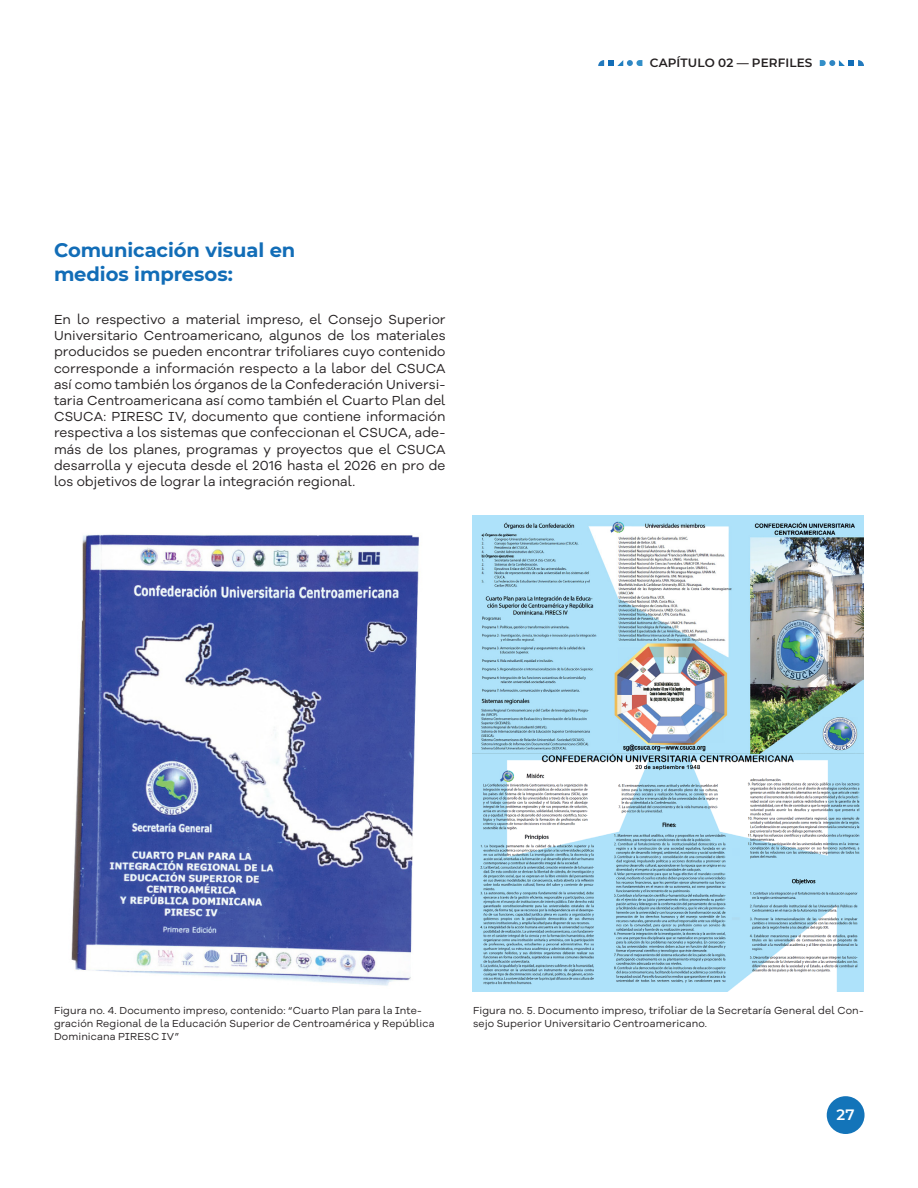
<style>
.page{position:relative;width:918px;height:1188px;background:#fff}
.page>*{position:absolute;margin:0;border:0;box-sizing:border-box;transform-origin:0 0}
.t1{font:700 19.5px/23.4px "Montserrat";letter-spacing:-.005em;color:#126db7}
.t2{font:600 15px "Montserrat";color:#fff}
.t3{font:13.5px/16.2px "Galano Grotesque Alt";letter-spacing:.005em;color:#231f20;text-align:justify}
.t4{font:600 12px "Montserrat";letter-spacing:.01em;color:#231f20}
.t5{font:10.5px/12.6px "Galano Grotesque Alt";letter-spacing:.015em;color:#231f20}
</style>
<div class="page">
<svg style="left:598px;top:60px;width:44px;height:6px"></svg>
<svg style="left:820px;top:60px;width:44px;height:6px"></svg>
<div style="left:827px;top:1096px;width:38px;height:38px;background:#1374b9;border-radius:50%"></div>
<img style="left:71px;top:534px;width:348px;height:452px">
<img style="left:472px;top:516px;width:392px;height:475px">
<p class="t1" style="left:54px;top:238px;width:243px">Comunicación visual en medios impresos:</p>
<p class="t3" style="left:54px;top:311px;width:393px">En lo respectivo a material impreso, el Consejo Superior Universitario Centroamericano, algunos de los materiales producidos se pueden encontrar trifoliares cuyo contenido corresponde a información respecto a la labor del CSUCA así como también los órganos de la Confederación Universi&shy;taria Centroamericana así como también el Cuarto Plan del CSUCA: PIRESC IV, documento que contiene información respectiva a los sistemas que confeccionan el CSUCA, ade&shy;más de los planes, programas y proyectos que el CSUCA desarrolla y ejecuta desde el 2016 hasta el 2026 en pro de los objetivos de lograr la integración regional.</p>
<p class="t4" style="left:650px;top:54px;width:164px">CAPÍTULO 02 — PERFILES</p>
<p class="t5" style="left:54px;top:1004px;width:382px">Figura no. 4. Documento impreso, contenido: “Cuarto Plan para la Inte&shy;gración Regional de la Educación Superior de Centroamérica y República<br>Dominicana PIRESC IV”</p>
<p class="t5" style="left:473px;top:1004px;width:392px">Figura no. 5. Documento impreso, trifoliar de la Secretaría General del Con&shy;sejo Superior Universitario Centroamericano.</p>
<p class="t2" style="left:837px;top:1104px;width:19px">27</p>
</div>
